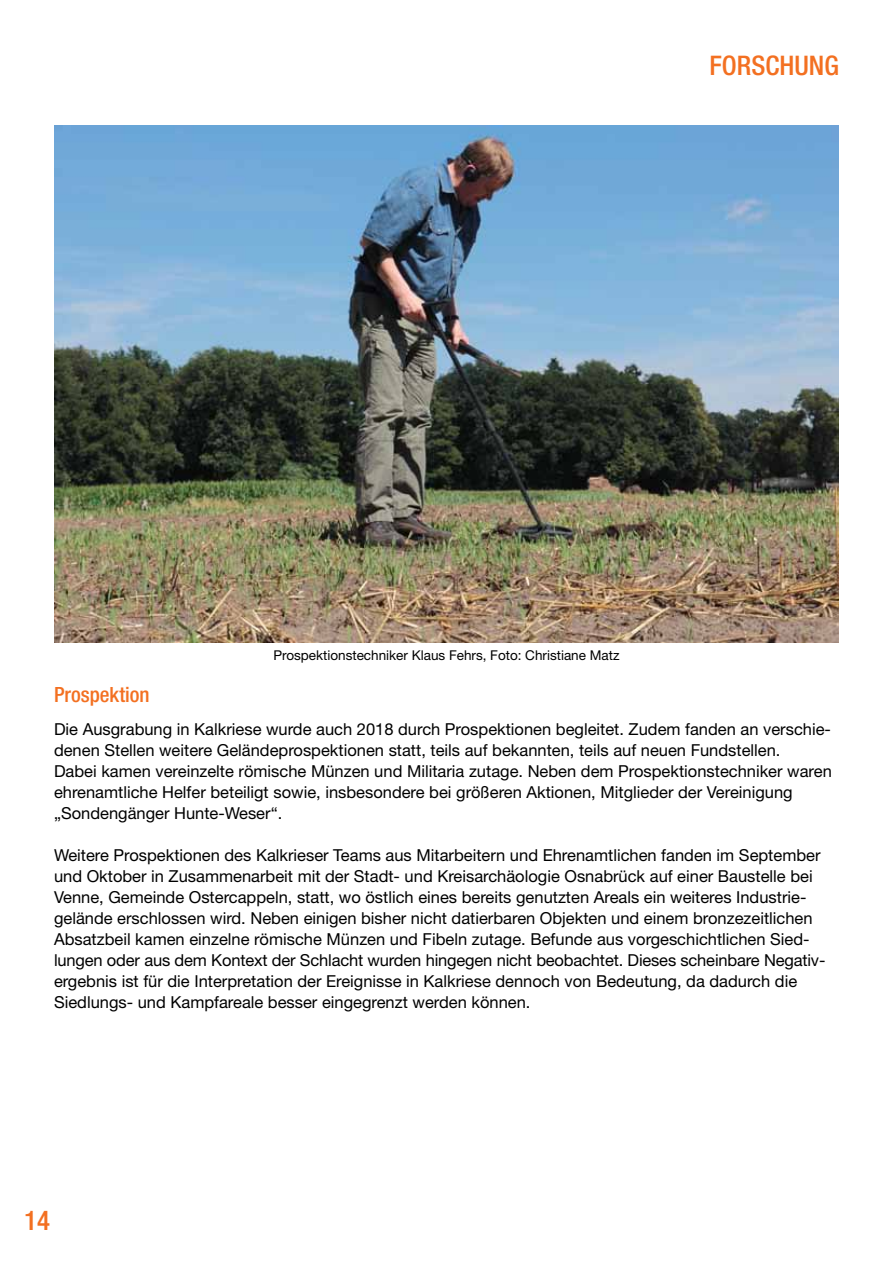
<style>
.page{position:relative;width:893px;height:1263px;background:#fff}
.page>*{position:absolute;margin:0;border:0;box-sizing:border-box;transform-origin:0 0}
.t1{font:500 condensed 27px "Helvetica Neue";color:#f37021}
.t2{font:500 condensed 21px "Helvetica Neue";color:#f37021}
.t3{font:16.5px/21px "Helvetica Neue";color:#000}
.t4{font:13.5px "Helvetica Neue";color:#000}
</style>
<div class="page">
<img style="left:54px;top:125px;width:785px;height:517px">
<h1 class="t1" style="left:709px;top:49px;width:28px">Forschung</h1>
<p class="t4" style="left:273px;top:647px;width:348px">Prospektionstechniker Klaus Fehrs, Foto: Christiane Matz</p>
<p class="t2" style="left:54px;top:682px;width:97px">Prospektion</p>
<p class="t3" style="left:54px;top:718px;width:779px">Die Ausgrabung in Kalkriese wurde auch 2018 durch Prospektionen begleitet. Zudem fanden an verschie&shy;denen Stellen weitere Geländeprospektionen statt, teils auf bekannten, teils auf neuen Fundstellen.<br>Dabei kamen vereinzelte römische Münzen und Militaria zutage. Neben dem Prospektionstechniker waren ehrenamtliche Helfer beteiligt sowie, insbesondere bei größeren Aktionen, Mitglieder der Vereinigung „Sondengänger Hunte-Weser“.</p>
<p class="t3" style="left:54px;top:844px;width:773px">Weitere Prospektionen des Kalkrieser Teams aus Mitarbeitern und Ehrenamtlichen fanden im September und Oktober in Zusammenarbeit mit der Stadt- und Kreisarchäologie Osnabrück auf einer Baustelle bei Venne, Gemeinde Ostercappeln, statt, wo östlich eines bereits genutzten Areals ein weiteres Industrie&shy;gelände erschlossen wird. Neben einigen bisher nicht datierbaren Objekten und einem bronzezeitlichen Absatzbeil kamen einzelne römische Münzen und Fibeln zutage. Befunde aus vorgeschichtlichen Sied&shy;lungen oder aus dem Kontext der Schlacht wurden hingegen nicht beobachtet. Dieses scheinbare Negativ&shy;ergebnis ist für die Interpretation der Ereignisse in Kalkriese dennoch von Bedeutung, da dadurch die Siedlungs- und Kampfareale besser eingegrenzt werden können.</p>
<h1 class="t1" style="left:24px;top:1204px;width:27px">14</h1>
</div>
